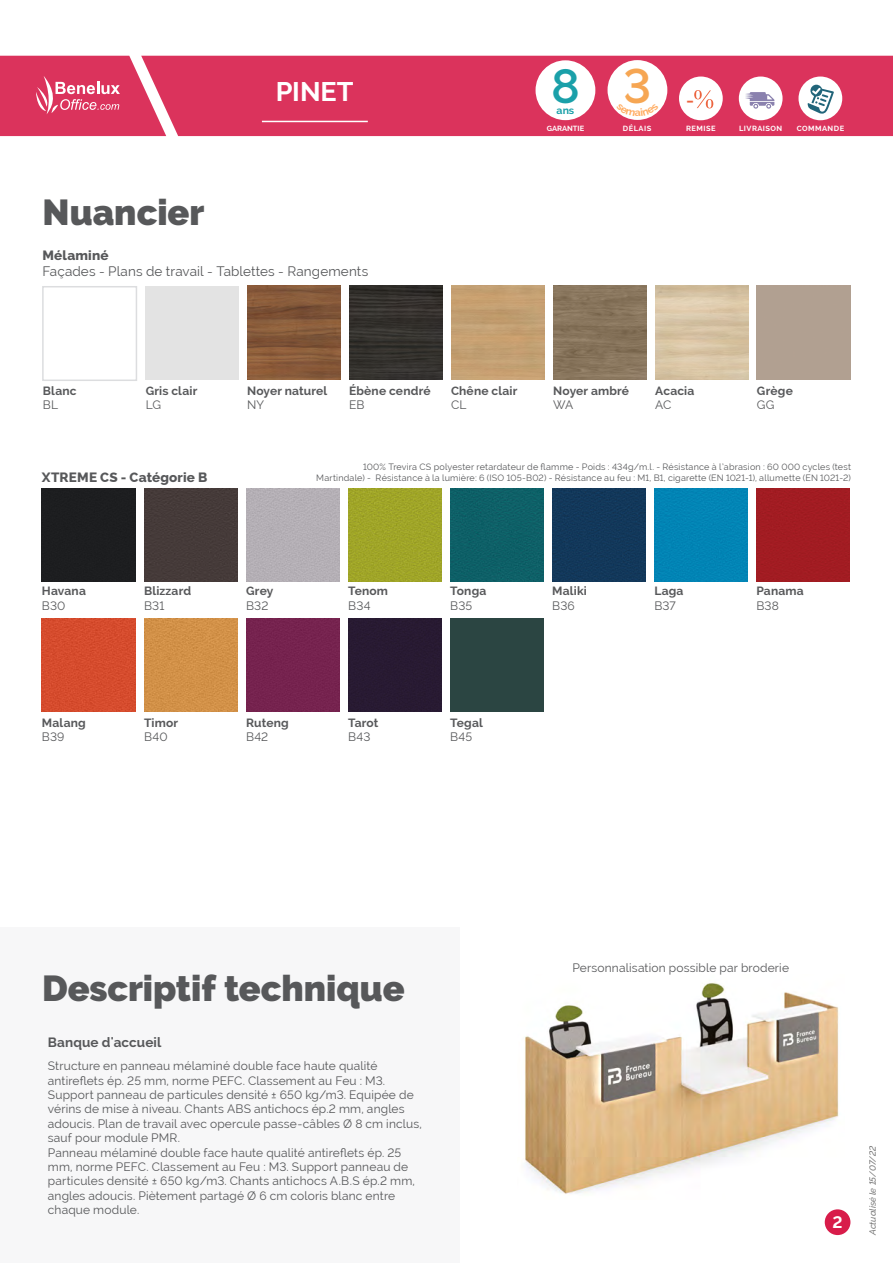
<style>
.page{position:relative;width:893px;height:1263px;background:#fff}
.page>*{position:absolute;margin:0;border:0;box-sizing:border-box;transform-origin:0 0}
.t1{font:600 48px "Raleway";color:#1aa0a9}
.t2{font:600 48px "Raleway";color:#f6a653}
.t3{font:900 36px "Raleway";color:#57585a}
.t4{font:700 27px "Raleway";color:#fff}
.t5{font:700 18px "Caviar Dreams";color:#ec643f}
.t6{font:700 16.5px "Raleway";color:#fff}
.t7{font:13.5px "Raleway";letter-spacing:.01em;color:#57585a}
.t8{font:800 13.5px "Raleway";letter-spacing:.01em;color:#57585a}
.t9{font:700 13.5px "Raleway";letter-spacing:.01em;color:#57585a}
.t10{font:12px/14.4px "Raleway";letter-spacing:.015em;color:#57585a}
.t11{font:700 12px "Raleway";letter-spacing:.015em;color:#57585a}
.t12{font:700 10.5px "Raleway";color:#1aa0a9}
.t13{font:9px/10.8px "Raleway";letter-spacing:.02em;color:#57585a;text-align:right}
.t14{font:italic 500 9px "Raleway";color:#787878}
.t15{font:700 7.5px "Raleway";letter-spacing:.06em;color:#fff}
.t16{font:700 7.5px "Raleway";color:#fff}
</style>
<div class="page">
<img style="left:524px;top:982px;width:315px;height:212px">
<div style="left:0;top:927px;width:459px;height:336px;background:#f7f7f8"></div>
<div style="left:42px;top:286px;width:95px;height:95px;border:2px solid #dcdddf"></div>
<div style="left:146px;top:286px;width:93px;height:93px;background:#e3e3e3"></div>
<img style="left:247px;top:286px;width:94px;height:93px">
<img style="left:349px;top:286px;width:94px;height:93px">
<div style="left:451px;top:286px;width:94px;height:93px;background:#c4a072"></div>
<img style="left:553px;top:286px;width:94px;height:93px">
<div style="left:42px;top:488px;width:94px;height:94px;background:#1d1e20"></div>
<div style="left:756px;top:488px;width:94px;height:94px;background:#a21c22"></div>
<div style="left:144px;top:488px;width:94px;height:94px;background:#453b39"></div>
<div style="left:42px;top:618px;width:94px;height:94px;background:#d64c2d"></div>
<div style="left:348px;top:488px;width:94px;height:94px;background:#a0a528"></div>
<div style="left:246px;top:618px;width:94px;height:94px;background:#76234f"></div>
<div style="left:348px;top:618px;width:94px;height:94px;background:#281a32"></div>
<div style="left:450px;top:618px;width:94px;height:94px;background:#2b4542"></div>
<div style="left:552px;top:488px;width:94px;height:94px;background:#12385a"></div>
<div style="left:246px;top:488px;width:94px;height:94px;background:#b4afb5"></div>
<div style="left:144px;top:618px;width:94px;height:94px;background:#d29148"></div>
<div style="left:450px;top:488px;width:94px;height:94px;background:#0e6067"></div>
<div style="left:654px;top:488px;width:94px;height:94px;background:#0284b5"></div>
<div style="left:825px;top:1209px;width:25px;height:26px;background:#d81c4a;border-radius:50%"></div>
<div style="left:0;top:56px;width:893px;height:80px;background:#db335c"></div>
<hr style="left:262px;top:121px;width:106px;height:1px;background:#fff">
<div style="left:535px;top:60px;width:60px;height:60px;background:#fff;border-radius:50%"></div>
<div style="left:679px;top:77px;width:44px;height:43px;background:#fff;border-radius:50%"></div>
<svg style="left:694px;top:90px;width:19px;height:18px"></svg>
<div style="left:739px;top:77px;width:44px;height:43px;background:#fff;border-radius:50%"></div>
<svg style="left:745px;top:92px;width:29px;height:17px"></svg>
<div style="left:798px;top:77px;width:44px;height:43px;background:#fff;border-radius:50%"></div>
<svg style="left:810px;top:85px;width:12px;height:11px"></svg>
<svg style="left:807px;top:88px;width:27px;height:26px"></svg>
<svg style="left:36px;top:76px;width:84px;height:38px;background:#e36180"></svg>
<div style="left:607px;top:60px;width:60px;height:60px;background:#fff;border-radius:50%"></div>
<svg style="left:616px;top:110px;width:43px;height:6px"></svg>
<h2 class="t3" style="left:43px;top:192px;width:164px">Nuancier</h2>
<h3 class="t4" style="left:276px;top:76px;width:79px">PINET</h3>
<p class="t8" style="left:43px;top:247px;width:68px">Mélaminé</p>
<p class="t7" style="left:43px;top:263px;width:327px">Façades - Plans de travail - Tablettes - Rangements</p>
<h1 class="t1" style="left:551px;top:59px;width:30px">8</h1>
<p class="t12" style="left:557px;top:105px;width:19px">ans</p>
<p class="t16" style="left:547px;top:125px;width:39px">GARANTIE</p>
<h1 class="t2" style="left:623px;top:59px;width:30px">3</h1>
<h3 class="t5" style="left:686px;top:89px;width:10px">-</h3>
<p class="t15" style="left:623px;top:124px;width:30px">DÉLAIS</p>
<p class="t15" style="left:739px;top:125px;width:45px">LIVRAISON</p>
<p class="t15" style="left:797px;top:125px;width:49px">COMMANDE</p>
<p class="t15" style="left:686px;top:125px;width:31px">REMISE</p>
<p class="t11" style="left:43px;top:384px;width:35px">Blanc</p>
<p class="t10" style="left:43px;top:398px;width:17px">BL</p>
<p class="t11" style="left:146px;top:384px;width:53px">Gris clair</p>
<p class="t10" style="left:146px;top:398px;width:17px">LG</p>
<p class="t11" style="left:247px;top:384px;width:82px">Noyer naturel</p>
<p class="t10" style="left:247px;top:398px;width:19px">NY</p>
<p class="t11" style="left:349px;top:384px;width:83px">Ébène cendré</p>
<p class="t10" style="left:349px;top:398px;width:17px">EB</p>
<p class="t11" style="left:451px;top:384px;width:68px">Chêne clair</p>
<p class="t10" style="left:451px;top:398px;width:17px">CL</p>
<p class="t11" style="left:553px;top:384px;width:78px">Noyer ambré</p>
<p class="t10" style="left:553px;top:398px;width:22px">WA</p>
<p class="t11" style="left:655px;top:384px;width:41px">Acacia</p>
<p class="t10" style="left:655px;top:398px;width:18px">AC</p>
<p class="t11" style="left:757px;top:384px;width:37px">Grège</p>
<p class="t10" style="left:757px;top:398px;width:19px">GG</p>
<p class="t8" style="left:42px;top:469px;width:167px">XTREME CS - Catégorie B</p>
<p class="t13" style="left:316px;top:462px;width:536px">100% Trevira CS polyester retardateur de flamme - Poids : 434g/m.l. - Résistance à l’abrasion : 60 000 cycles (test<br>Martindale) - Résistance à la lumière: 6 (ISO 105-B02) - Résistance au feu : M1, B1, cigarette (EN 1021-1), allumette (EN 1021-2)</p>
<p class="t11" style="left:42px;top:584px;width:45px">Havana</p>
<p class="t10" style="left:42px;top:598px;width:25px">B30</p>
<p class="t11" style="left:42px;top:716px;width:45px">Malang</p>
<p class="t10" style="left:42px;top:730px;width:24px">B39</p>
<p class="t11" style="left:144px;top:584px;width:49px">Blizzard</p>
<p class="t10" style="left:144px;top:598px;width:22px">B31</p>
<p class="t11" style="left:144px;top:716px;width:36px">Timor</p>
<p class="t10" style="left:144px;top:730px;width:25px">B40</p>
<p class="t11" style="left:246px;top:584px;width:29px">Grey</p>
<p class="t10" style="left:246px;top:598px;width:24px">B32</p>
<p class="t11" style="left:246px;top:716px;width:44px">Ruteng</p>
<p class="t10" style="left:246px;top:730px;width:24px">B42</p>
<p class="t11" style="left:348px;top:584px;width:41px">Tenom</p>
<p class="t10" style="left:348px;top:598px;width:24px">B34</p>
<p class="t11" style="left:348px;top:716px;width:32px">Tarot</p>
<p class="t10" style="left:348px;top:730px;width:24px">B43</p>
<p class="t11" style="left:450px;top:584px;width:38px">Tonga</p>
<p class="t10" style="left:450px;top:598px;width:24px">B35</p>
<p class="t11" style="left:450px;top:716px;width:34px">Tegal</p>
<p class="t10" style="left:450px;top:730px;width:23px">B45</p>
<p class="t11" style="left:552px;top:584px;width:36px">Maliki</p>
<p class="t10" style="left:552px;top:598px;width:24px">B36</p>
<p class="t11" style="left:654px;top:584px;width:31px">Laga</p>
<p class="t10" style="left:654px;top:598px;width:23px">B37</p>
<p class="t11" style="left:756px;top:584px;width:49px">Panama</p>
<p class="t10" style="left:756px;top:598px;width:24px">B38</p>
<h2 class="t3" style="left:42px;top:967px;width:364px">Descriptif technique</h2>
<p class="t9" style="left:48px;top:1035px;width:115px">Banque d'accueil</p>
<p class="t10" style="left:48px;top:1059px;width:376px">Structure en panneau mélaminé double face haute qualité antireflets ép. 25 mm, norme PEFC. Classement au Feu : M3.<br>Support panneau de particules densité ± 650 kg/m3. Equipée de vérins de mise à niveau. Chants ABS antichocs ép.2 mm, angles adoucis. Plan de travail avec opercule passe-câbles Ø 8 cm inclus, sauf pour module PMR.<br>Panneau mélaminé double face haute qualité antireflets ép. 25 mm, norme PEFC. Classement au Feu : M3. Support panneau de particules densité ± 650 kg/m3. Chants antichocs A.B.S ép.2 mm, angles adoucis. Piètement partagé Ø 6 cm coloris blanc entre chaque module.</p>
<p class="t10" style="left:572px;top:960px;width:218px">Personnalisation possible par broderie</p>
<h3 class="t6" style="left:832px;top:1213px;width:12px">2</h3>
<p class="t14" style="left:867px;top:1235px;width:91px;rotate:-90deg">Actualisé le 15/07/22</p>
</div>
